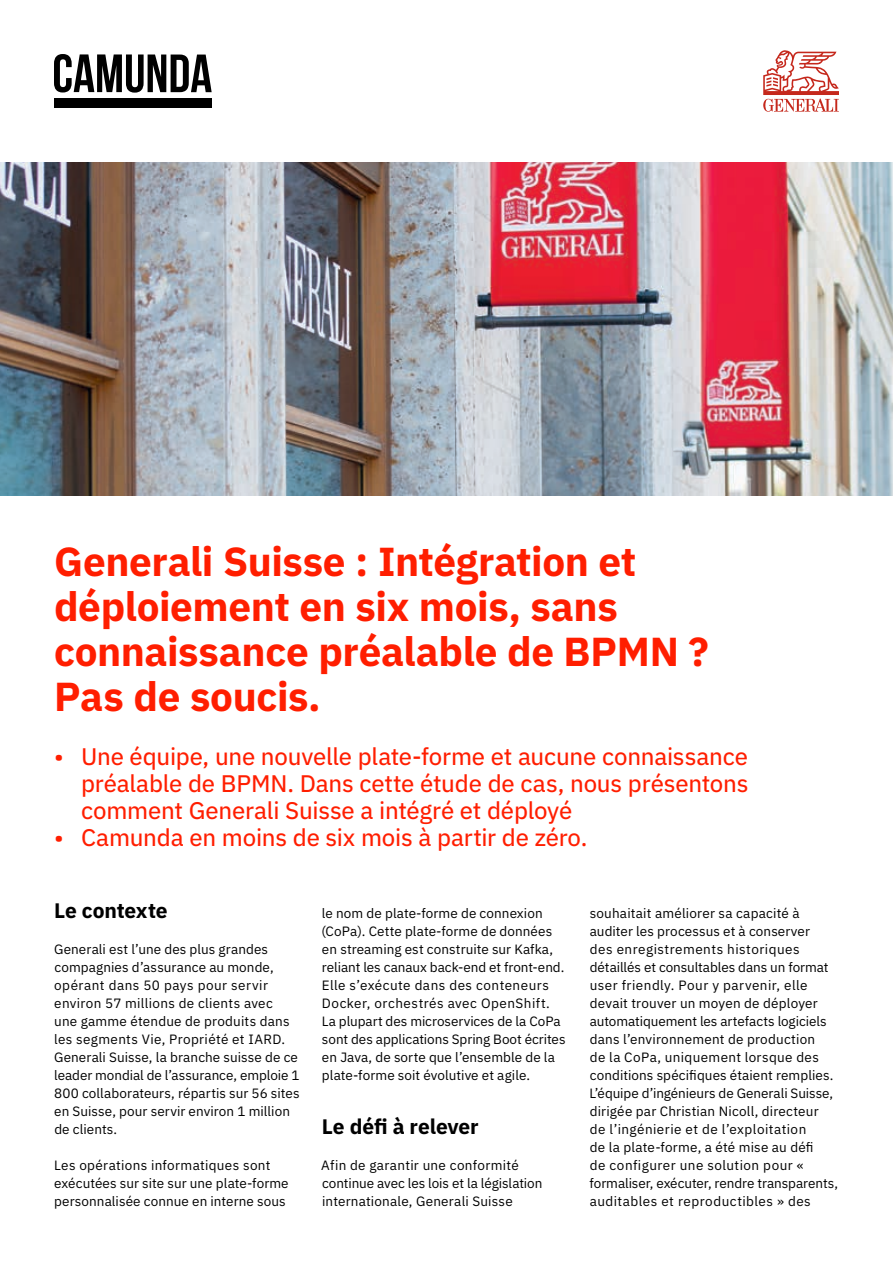
<style>
.page{position:relative;width:893px;height:1263px;background:#fff}
.page>*{position:absolute;margin:0;border:0;box-sizing:border-box;transform-origin:0 0}
.t1{font:700 40.5px/45px "IBM Plex Sans";letter-spacing:-.01em;color:#ff1e00}
.t2{font:24px/27px "IBM Plex Sans Text";letter-spacing:-.01em;color:#ff1e00;text-align:justify}
.t3{font:700 21px "IBM Plex Sans";letter-spacing:-.005em;color:#000}
.t4{font:13.5px/18px "IBM Plex Sans";letter-spacing:.01em;color:#000}
</style>
<div class="page">
<svg style="left:54px;top:54px;width:158px;height:39px"></svg>
<div style="left:54px;top:98px;width:158px;height:10px;background:#000"></div>
<img style="left:0;top:162px;width:893px;height:333px">
<svg style="left:763px;top:50px;width:76px;height:62px"></svg>
<h1 class="t1" style="left:54px;top:536px;width:656px">Generali Suisse : Intégration et déploiement en six mois, sans connaissance préalable de BPMN ?<br>Pas de soucis.</h1>
<h2 class="t2" style="left:81px;top:741px;width:669px;text-indent:-27px">• Une équipe, une nouvelle plate-forme et aucune connaissance préalable de BPMN. Dans cette étude de cas, nous présentons comment Generali Suisse a intégré et déployé</h2>
<h2 class="t2" style="left:54px;top:822px;width:535px">• Camunda en moins de six mois à partir de zéro.</h2>
<h3 class="t3" style="left:54px;top:894px;width:115px">Le contexte</h3>
<p class="t4" style="left:54px;top:939px;width:247px">Generali est l’une des plus grandes compagnies d’assurance au monde, opérant dans 50 pays pour servir environ 57 millions de clients avec<br>une gamme étendue de produits dans les segments Vie, Propriété et IARD.<br>Generali Suisse, la branche suisse de ce leader mondial de l’assurance, emploie 1<br>800 collaborateurs, répartis sur 56 sites en Suisse, pour servir environ 1 million de clients.</p>
<p class="t4" style="left:54px;top:1155px;width:236px">Les opérations informatiques sont exécutées sur site sur une plate-forme personnalisée connue en interne sous</p>
<p class="t4" style="left:321px;top:903px;width:246px">le nom de plate-forme de connexion (CoPa). Cette plate-forme de données en streaming est construite sur Kafka, reliant les canaux back-end et front-end.<br>Elle s’exécute dans des conteneurs Docker, orchestrés avec OpenShift.<br>La plupart des microservices de la CoPa sont des applications Spring Boot écrites en Java, de sorte que l’ensemble de la plate-forme soit évolutive et agile.</p>
<h3 class="t3" style="left:322px;top:1110px;width:158px">Le défi à relever</h3>
<p class="t4" style="left:321px;top:1155px;width:223px">Afin de garantir une conformité continue avec les lois et la législation internationale, Generali Suisse</p>
<p class="t4" style="left:589px;top:903px;width:250px">souhaitait améliorer sa capacité à auditer les processus et à conserver<br>des enregistrements historiques détaillés et consultables dans un format user friendly. Pour y parvenir, elle devait trouver un moyen de déployer automatiquement les artefacts logiciels dans l’environnement de production<br>de la CoPa, uniquement lorsque des conditions spécifiques étaient remplies.<br>L’équipe d’ingénieurs de Generali Suisse, dirigée par Christian Nicoll, directeur<br>de l’ingénierie et de l’exploitation<br>de la plate-forme, a été mise au défi<br>de configurer une solution pour « formaliser, exécuter, rendre transparents, auditables et reproductibles » des</p>
</div>
